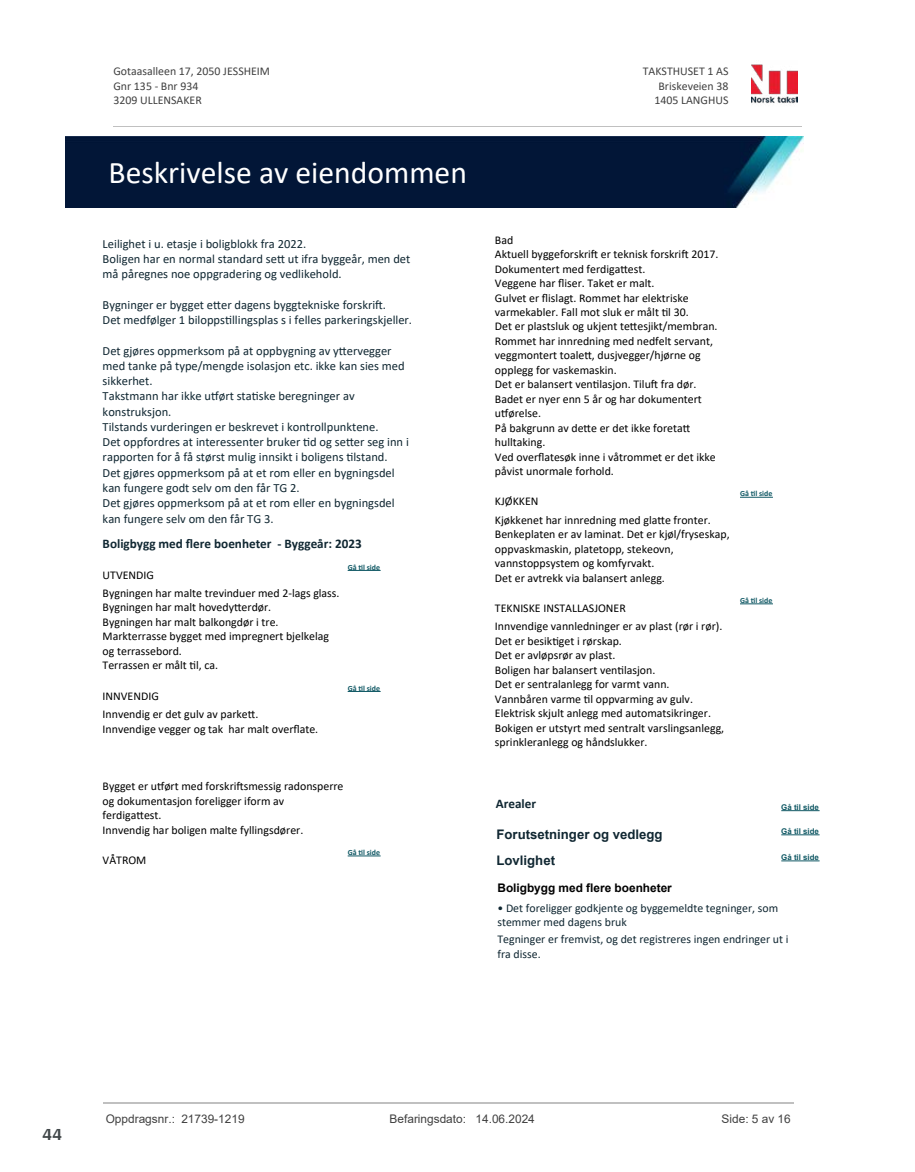
<style>
.page{position:relative;width:915px;height:1172px;background:#fff}
.page>*{position:absolute;margin:0;border:0;box-sizing:border-box;transform-origin:0 0}
.t1{font:31.65px "Calibri";color:#fff}
.t2{font:700 18px "Arya";color:#414749}
.t3{font:700 13.2px "Calibri";color:#102732}
.t4{font:700 13.2px/26.1px "Arial";color:#102732}
.t5{font:12.45px/15.3px "Calibri";color:#102732}
.t6{font:11.85px/14.4px "Calibri";color:#000}
.t7{font:11.85px/14.4px "Calibri";color:#102732}
.t8{font:11.85px/14.5px "Calibri";color:#404040}
.t9{font:11.85px "Arial";color:#404040}
.t10{font:700 11.85px "Arial";color:#000}
.t11{font:700 7.95px "Calibri";color:#115965}
.t12{font:700 7.95px "Arial";color:#115965}
</style>
<div class="page">
<hr style="left:347px;top:570px;width:33px;height:1px;background:#115965">
<hr style="left:347px;top:691px;width:33px;height:1px;background:#115965">
<hr style="left:347px;top:856px;width:33px;height:1px;background:#115965">
<hr style="left:781px;top:810px;width:38px;height:1px;background:#115965">
<hr style="left:739px;top:497px;width:33px;height:1px;background:#115965">
<hr style="left:739px;top:604px;width:33px;height:1px;background:#115965">
<hr style="left:781px;top:860px;width:38px;height:1px;background:#115965">
<hr style="left:781px;top:834px;width:38px;height:1px;background:#115965">
<img style="left:751px;top:64px;width:46px;height:40px">
<hr style="left:113px;top:127px;width:688px;height:1px;background:#c0c0c0">
<img style="left:65px;top:137px;width:738px;height:71px">
<hr style="left:103px;top:1102px;width:690px;height:1px;background:#c0c0c0">
<p class="t8" style="left:113px;top:64px;width:158px">Gotaasalleen 17, 2050 JESSHEIM<br>Gnr 135 - Bnr 934<br>3209 ULLENSAKER</p>
<p class="t8" style="left:642px;top:64px;width:87px">TAKSTHUSET 1 AS</p>
<p class="t8" style="left:658px;top:78px;width:71px">Briskeveien 38</p>
<p class="t8" style="left:654px;top:93px;width:76px">1405 LANGHUS</p>
<h1 class="t1" style="left:109px;top:150px;width:360px">Beskrivelse av eiendommen</h1>
<p class="t5" style="left:103px;top:235px;width:309px">Leilighet i u. etasje i boligblokk fra 2022.<br>Boligen har en normal standard se琀琀 ut ifra byggeår, men det må påregnes noe oppgradering og vedlikehold.</p>
<p class="t5" style="left:103px;top:297px;width:311px">Bygninger er bygget e琀琀er dagens byggtekniske forskri昀琀.<br>Det medfølger 1 bilopps琀椀llingsplas s i felles parkeringskjeller.</p>
<p class="t5" style="left:103px;top:342px;width:308px">Det gjøres oppmerksom på at oppbygning av y琀琀ervegger med tanke på type/mengde isolasjon etc. ikke kan sies med sikkerhet.<br>Takstmann har ikke u琀昀ørt sta琀椀ske beregninger av konstruksjon.<br>Tilstands vurderingen er beskrevet i kontrollpunktene.<br>Det oppfordres at interessenter bruker 琀椀d og se琀琀er seg inn i rapporten for å få størst mulig innsikt i boligens 琀椀lstand.<br>Det gjøres oppmerksom på at et rom eller en bygningsdel kan fungere godt selv om den får TG 2.<br>Det gjøres oppmerksom på at et rom eller en bygningsdel kan fungere selv om den får TG 3.</p>
<p class="t3" style="left:103px;top:534px;width:260px">Boligbygg med 昀氀ere boenheter - Byggeår: 2023</p>
<p class="t6" style="left:103px;top:567px;width:53px">UTVENDIG</p>
<p class="t11" style="left:347px;top:561px;width:34px">Gå 琀椀l side</p>
<p class="t6" style="left:103px;top:586px;width:238px">Bygningen har malte trevinduer med 2-lags glass.<br>Bygningen har malt hovedy琀琀erdør.<br>Bygningen har malt balkongdør i tre.<br>Markterrasse bygget med impregnert bjelkelag og terrassebord.<br>Terrassen er målt 琀椀l, ca.</p>
<p class="t6" style="left:103px;top:688px;width:58px">INNVENDIG</p>
<p class="t6" style="left:103px;top:707px;width:217px">Innvendig er det gulv av parke琀琀.<br>Innvendige vegger og tak har malt over昀氀ate.</p>
<p class="t11" style="left:347px;top:682px;width:34px">Gå 琀椀l side</p>
<p class="t6" style="left:103px;top:779px;width:242px">Bygget er u琀昀ørt med forskri昀琀smessig radonsperre og dokumentasjon foreligger iform av<br>ferdiga琀琀est.<br>Innvendig har boligen malte fyllingsdører.</p>
<p class="t6" style="left:103px;top:853px;width:45px">VÅTROM</p>
<p class="t11" style="left:347px;top:847px;width:34px">Gå 琀椀l side</p>
<p class="t6" style="left:495px;top:232px;width:225px">Bad<br>Aktuell byggeforskri昀琀 er teknisk forskri昀琀 2017.<br>Dokumentert med ferdiga琀琀est.<br>Veggene har 昀氀iser. Taket er malt.<br>Gulvet er 昀氀islagt. Rommet har elektriske varmekabler. Fall mot sluk er målt 琀椀l 30.<br>Det er plastsluk og ukjent te琀琀esjikt/membran.<br>Rommet har innredning med nedfelt servant, veggmontert toale琀琀, dusjvegger/hjørne og opplegg for vaskemaskin.<br>Det er balansert ven琀椀lasjon. Tilu昀琀 fra dør.<br>Badet er nyer enn 5 år og har dokumentert<br>u琀昀ørelse.<br>På bakgrunn av de琀琀e er det ikke foreta琀琀hulltaking.<br>Ved over昀氀atesøk inne i våtrommet er det ikke påvist unormale forhold.</p>
<p class="t6" style="left:495px;top:494px;width:45px">KJØKKEN</p>
<p class="t6" style="left:495px;top:512px;width:236px">Kjøkkenet har innredning med gla琀琀e fronter.<br>Benkeplaten er av laminat. Det er kjøl/fryseskap, oppvaskmaskin, platetopp, stekeovn, vannstoppsystem og komfyrvakt.<br>Det er avtrekk via balansert anlegg.</p>
<p class="t6" style="left:495px;top:600px;width:132px">TEKNISKE INSTALLASJONER</p>
<p class="t6" style="left:495px;top:619px;width:231px">Innvendige vannledninger er av plast (rør i rør).<br>Det er besik琀椀get i rørskap.<br>Det er avløpsrør av plast.<br>Boligen har balansert ven琀椀lasjon.<br>Det er sentralanlegg for varmt vann.<br>Vannbåren varme 琀椀l oppvarming av gulv.<br>Elektrisk skjult anlegg med automatsikringer.<br>Bokigen er utstyrt med sentralt varslingsanlegg, sprinkleranlegg og håndslukker.</p>
<p class="t11" style="left:739px;top:488px;width:34px">Gå 琀椀l side</p>
<p class="t11" style="left:739px;top:595px;width:34px">Gå 琀椀l side</p>
<p class="t3" style="left:495px;top:794px;width:42px">Arealer</p>
<p class="t12" style="left:781px;top:801px;width:39px">Gå til side</p>
<p class="t12" style="left:781px;top:825px;width:39px">Gå til side</p>
<p class="t4" style="left:496px;top:821px;width:167px">Forutsetninger og vedlegg<br>Lovlighet</p>
<p class="t10" style="left:497px;top:879px;width:176px">Boligbygg med flere boenheter</p>
<p class="t7" style="left:497px;top:900px;width:282px">• Det foreligger godkjente og byggemeldte tegninger, som stemmer med dagens bruk</p>
<p class="t7" style="left:497px;top:932px;width:292px">Tegninger er fremvist, og det registreres ingen endringer ut i fra disse.</p>
<p class="t12" style="left:781px;top:852px;width:39px">Gå til side</p>
<h2 class="t2" style="left:43px;top:1123px;width:21px">44</h2>
<p class="t9" style="left:106px;top:1111px;width:140px">Oppdragsnr.: 21739-1219</p>
<p class="t9" style="left:389px;top:1111px;width:147px">Befaringsdato: 14.06.2024</p>
<p class="t9" style="left:721px;top:1111px;width:71px">Side: 5 av 16</p>
</div>
